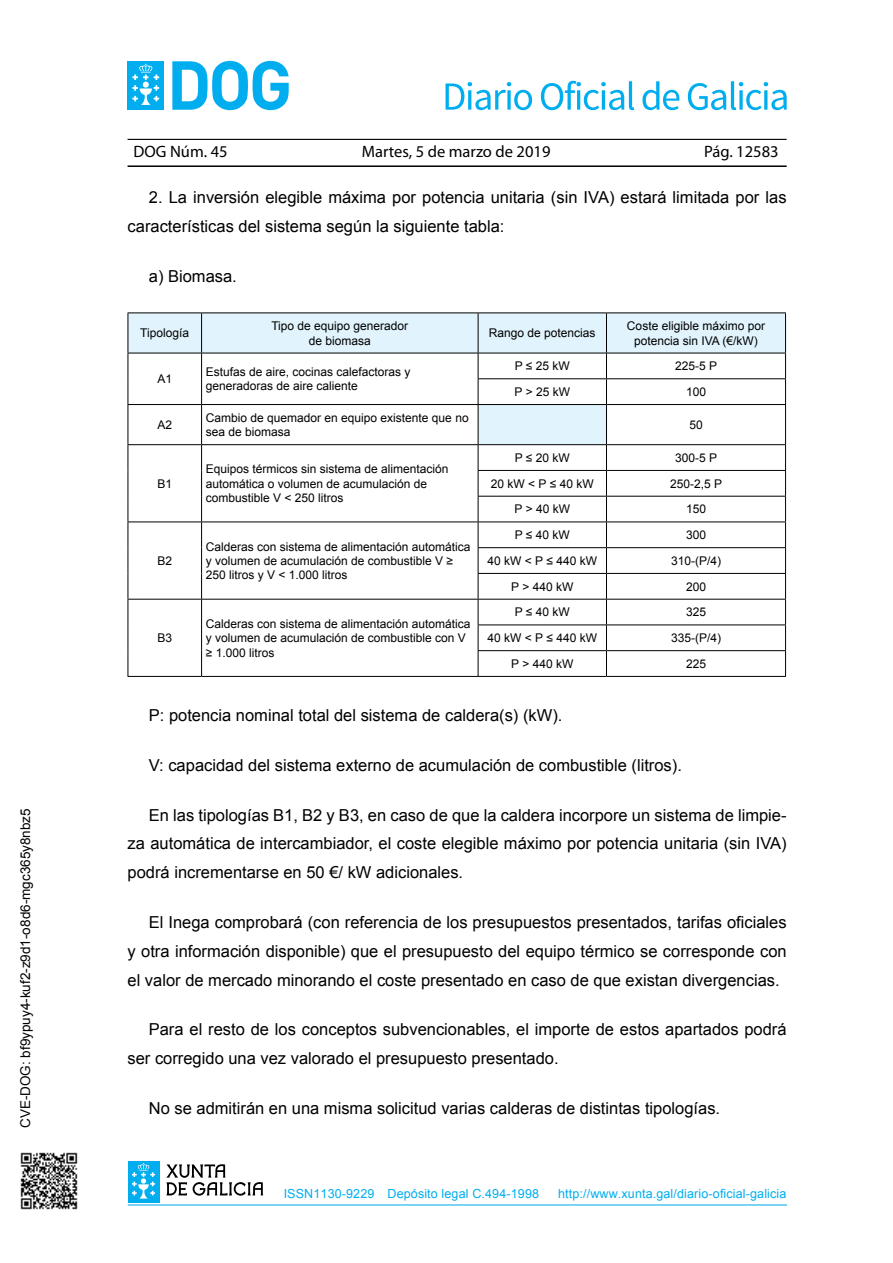
<style>
.page{position:relative;width:893px;height:1263px;background:#fff}
.page>*{position:absolute;margin:0;border:0;box-sizing:border-box;transform-origin:0 0}
.t1{font:16.5px/28.7px "Arial";color:#000}
.t2{font:16.5px "Myriad Pro";color:#000}
.t3{font:13.5px "Arial";color:#000}
.t4{font:12.6px "Arial";letter-spacing:.01em;color:#00aeef}
.t5{font:12px/14.4px "Arial";color:#000}
</style>
<div class="page">
<hr style="left:128px;top:139px;width:659px;height:1px;background:#000">
<hr style="left:128px;top:165px;width:659px;height:2px;background:#000">
<div style="left:128px;top:61px;width:36px;height:49px;background:#00aeef"></div>
<svg style="left:132px;top:64px;width:27px;height:41px"></svg>
<svg style="left:172px;top:61px;width:117px;height:49px"></svg>
<hr style="left:128px;top:1204px;width:659px;height:1px;background:#00aeef">
<div style="left:128px;top:1161px;width:31px;height:42px;background:#00aeef"></div>
<svg style="left:132px;top:1163px;width:23px;height:35px"></svg>
<svg style="left:166px;top:1164px;width:97px;height:32px"></svg>
<svg style="left:446px;top:82px;width:86px;height:28px"></svg>
<svg style="left:541px;top:81px;width:93px;height:29px"></svg>
<svg style="left:642px;top:81px;width:37px;height:29px"></svg>
<svg style="left:688px;top:81px;width:99px;height:29px"></svg>
<svg style="left:129px;top:313px;width:656px;height:131px"></svg>
<hr style="left:128px;top:312px;width:74px;height:1px;background:#000">
<hr style="left:128px;top:313px;width:1px;height:40px;background:#000">
<hr style="left:202px;top:312px;width:276px;height:1px;background:#000">
<hr style="left:201px;top:313px;width:1px;height:40px;background:#000">
<hr style="left:478px;top:312px;width:128px;height:1px;background:#000">
<hr style="left:478px;top:313px;width:1px;height:40px;background:#000">
<hr style="left:606px;top:312px;width:180px;height:1px;background:#000">
<hr style="left:606px;top:313px;width:1px;height:40px;background:#000">
<hr style="left:785px;top:313px;width:1px;height:40px;background:#000">
<hr style="left:128px;top:353px;width:74px;height:1px;background:#000">
<hr style="left:202px;top:353px;width:276px;height:1px;background:#000">
<hr style="left:478px;top:353px;width:128px;height:1px;background:#000">
<hr style="left:606px;top:353px;width:180px;height:1px;background:#000">
<svg style="left:128px;top:353px;width:1px;height:51px"></svg>
<svg style="left:201px;top:353px;width:1px;height:51px"></svg>
<hr style="left:478px;top:378px;width:128px;height:1px;background:#000">
<svg style="left:478px;top:353px;width:1px;height:51px"></svg>
<hr style="left:606px;top:378px;width:180px;height:1px;background:#000">
<svg style="left:606px;top:353px;width:1px;height:51px"></svg>
<svg style="left:785px;top:353px;width:1px;height:51px"></svg>
<hr style="left:128px;top:404px;width:74px;height:1px;background:#000">
<hr style="left:128px;top:405px;width:1px;height:39px;background:#000">
<hr style="left:202px;top:404px;width:276px;height:1px;background:#000">
<hr style="left:201px;top:405px;width:1px;height:39px;background:#000">
<hr style="left:478px;top:404px;width:128px;height:1px;background:#000">
<hr style="left:478px;top:405px;width:1px;height:39px;background:#000">
<hr style="left:606px;top:404px;width:180px;height:1px;background:#000">
<hr style="left:606px;top:405px;width:1px;height:39px;background:#000">
<hr style="left:785px;top:405px;width:1px;height:39px;background:#000">
<hr style="left:128px;top:444px;width:74px;height:1px;background:#000">
<hr style="left:202px;top:444px;width:276px;height:1px;background:#000">
<hr style="left:478px;top:444px;width:128px;height:1px;background:#000">
<hr style="left:606px;top:444px;width:180px;height:1px;background:#000">
<hr style="left:478px;top:470px;width:128px;height:1px;background:#000">
<hr style="left:606px;top:470px;width:180px;height:1px;background:#000">
<hr style="left:478px;top:496px;width:128px;height:1px;background:#000">
<hr style="left:606px;top:496px;width:180px;height:1px;background:#000">
<hr style="left:128px;top:521px;width:74px;height:1px;background:#000">
<hr style="left:202px;top:521px;width:276px;height:1px;background:#000">
<hr style="left:478px;top:521px;width:128px;height:1px;background:#000">
<hr style="left:606px;top:521px;width:180px;height:1px;background:#000">
<hr style="left:478px;top:547px;width:128px;height:1px;background:#000">
<hr style="left:606px;top:547px;width:180px;height:1px;background:#000">
<hr style="left:478px;top:573px;width:128px;height:1px;background:#000">
<hr style="left:606px;top:573px;width:180px;height:1px;background:#000">
<hr style="left:128px;top:599px;width:74px;height:1px;background:#000">
<hr style="left:202px;top:599px;width:276px;height:1px;background:#000">
<hr style="left:478px;top:599px;width:128px;height:1px;background:#000">
<hr style="left:606px;top:599px;width:180px;height:1px;background:#000">
<hr style="left:478px;top:624px;width:128px;height:1px;background:#000">
<hr style="left:606px;top:624px;width:180px;height:1px;background:#000">
<svg style="left:128px;top:445px;width:1px;height:231px"></svg>
<svg style="left:201px;top:445px;width:1px;height:231px"></svg>
<hr style="left:478px;top:650px;width:128px;height:1px;background:#000">
<svg style="left:478px;top:445px;width:1px;height:231px"></svg>
<hr style="left:606px;top:650px;width:180px;height:1px;background:#000">
<svg style="left:606px;top:445px;width:1px;height:231px"></svg>
<svg style="left:785px;top:445px;width:1px;height:231px"></svg>
<hr style="left:128px;top:676px;width:74px;height:1px;background:#000">
<hr style="left:202px;top:676px;width:276px;height:1px;background:#000">
<hr style="left:478px;top:676px;width:128px;height:1px;background:#000">
<hr style="left:606px;top:676px;width:180px;height:1px;background:#000">
<img style="left:20px;top:1152px;width:58px;height:58px">
<p class="t3" style="left:20px;top:1128px;width:321px;rotate:-90deg">CVE-DOG: bf9ypuy4-kuf2-z9d1-o8d6-mgc365y8nbz5</p>
<p class="t2" style="left:134px;top:141px;width:96px">DOG Núm. 45</p>
<p class="t2" style="left:362px;top:141px;width:190px">Martes, 5 de marzo de 2019</p>
<p class="t2" style="left:704px;top:141px;width:76px">Pág. 12583</p>
<p class="t1" style="left:128px;top:183px;width:661px;text-indent:21px">2. La inversión elegible máxima por potencia unitaria (sin IVA) estará limitada por las características del sistema según la siguiente tabla:</p>
<p class="t1" style="left:149px;top:262px;width:90px">a) Biomasa.</p>
<p class="t5" style="left:140px;top:326px;width:50px">Tipología</p>
<p class="t5" style="left:271px;top:319px;width:138px;text-align:center">Tipo de equipo generador de biomasa</p>
<p class="t5" style="left:489px;top:326px;width:108px">Rango de potencias</p>
<p class="t5" style="left:627px;top:319px;width:140px;text-align:center">Coste eligible máximo por potencia sin IVA (€/kW)</p>
<p class="t5" style="left:157px;top:372px;width:16px">A1</p>
<p class="t5" style="left:206px;top:365px;width:206px">Estufas de aire, cocinas calefactoras y generadoras de aire caliente</p>
<p class="t5" style="left:515px;top:359px;width:57px">P ≤ 25 kW</p>
<p class="t5" style="left:675px;top:359px;width:44px">225-5 P</p>
<p class="t5" style="left:515px;top:385px;width:57px">P &gt; 25 kW</p>
<p class="t5" style="left:686px;top:385px;width:22px">100</p>
<p class="t5" style="left:157px;top:418px;width:16px">A2</p>
<p class="t5" style="left:206px;top:410px;width:264px">Cambio de quemador en equipo existente que no sea de biomasa</p>
<p class="t5" style="left:689px;top:418px;width:15px">50</p>
<p class="t5" style="left:157px;top:476px;width:16px">B1</p>
<p class="t5" style="left:157px;top:554px;width:16px">B2</p>
<p class="t5" style="left:157px;top:631px;width:16px">B3</p>
<p class="t5" style="left:206px;top:462px;width:244px">Equipos térmicos sin sistema de alimentación automática o volumen de acumulación de combustible V &lt; 250 litros</p>
<p class="t5" style="left:206px;top:539px;width:266px">Calderas con sistema de alimentación automática y volumen de acumulación de combustible V ≥<br>250 litros y V &lt; 1.000 litros</p>
<p class="t5" style="left:206px;top:616px;width:266px">Calderas con sistema de alimentación automática y volumen de acumulación de combustible con V ≥ 1.000 litros</p>
<p class="t5" style="left:515px;top:451px;width:57px">P ≤ 20 kW</p>
<p class="t5" style="left:675px;top:451px;width:44px">300-5 P</p>
<p class="t5" style="left:491px;top:476px;width:104px">20 kW &lt; P ≤ 40 kW</p>
<p class="t5" style="left:670px;top:476px;width:54px">250-2,5 P</p>
<p class="t5" style="left:515px;top:502px;width:57px">P &gt; 40 kW</p>
<p class="t5" style="left:686px;top:502px;width:22px">150</p>
<p class="t5" style="left:515px;top:528px;width:57px">P ≤ 40 kW</p>
<p class="t5" style="left:686px;top:528px;width:22px">300</p>
<p class="t5" style="left:488px;top:554px;width:111px">40 kW &lt; P ≤ 440 kW</p>
<p class="t5" style="left:671px;top:554px;width:52px">310-(P/4)</p>
<p class="t5" style="left:511px;top:579px;width:64px">P &gt; 440 kW</p>
<p class="t5" style="left:686px;top:579px;width:22px">200</p>
<p class="t5" style="left:515px;top:605px;width:57px">P ≤ 40 kW</p>
<p class="t5" style="left:686px;top:605px;width:22px">325</p>
<p class="t5" style="left:488px;top:631px;width:111px">40 kW &lt; P ≤ 440 kW</p>
<p class="t5" style="left:671px;top:631px;width:52px">335-(P/4)</p>
<p class="t5" style="left:511px;top:657px;width:64px">P &gt; 440 kW</p>
<p class="t5" style="left:686px;top:657px;width:22px">225</p>
<p class="t1" style="left:149px;top:701px;width:415px">P: potencia nominal total del sistema de caldera(s) (kW).</p>
<p class="t1" style="left:149px;top:751px;width:535px">V: capacidad del sistema externo de acumulación de combustible (litros).</p>
<p class="t1" style="left:128px;top:801px;width:661px;text-align:justify;text-indent:21px">En las tipologías B1, B2 y B3, en caso de que la caldera incorpore un sistema de limpie&shy;za automática de intercambiador, el coste elegible máximo por potencia unitaria (sin IVA) podrá incrementarse en 50 €/ kW adicionales.</p>
<p class="t1" style="left:128px;top:908px;width:661px;text-align:justify;text-indent:21px">El Inega comprobará (con referencia de los presupuestos presentados, tarifas oficiales y otra información disponible) que el presupuesto del equipo térmico se corresponde con el valor de mercado minorando el coste presentado en caso de que existan divergencias.</p>
<p class="t1" style="left:128px;top:1015px;width:661px;text-indent:21px">Para el resto de los conceptos subvencionables, el importe de estos apartados podrá ser corregido una vez valorado el presupuesto presentado.</p>
<p class="t1" style="left:149px;top:1094px;width:573px">No se admitirán en una misma solicitud varias calderas de distintas tipologías.</p>
<p class="t4" style="left:284px;top:1185px;width:257px">ISSN1130-9229 Depósito legal C.494-1998</p>
<p class="t4" style="left:558px;top:1185px;width:230px">http://www.xunta.gal/diario-oficial-galicia</p>
</div>
